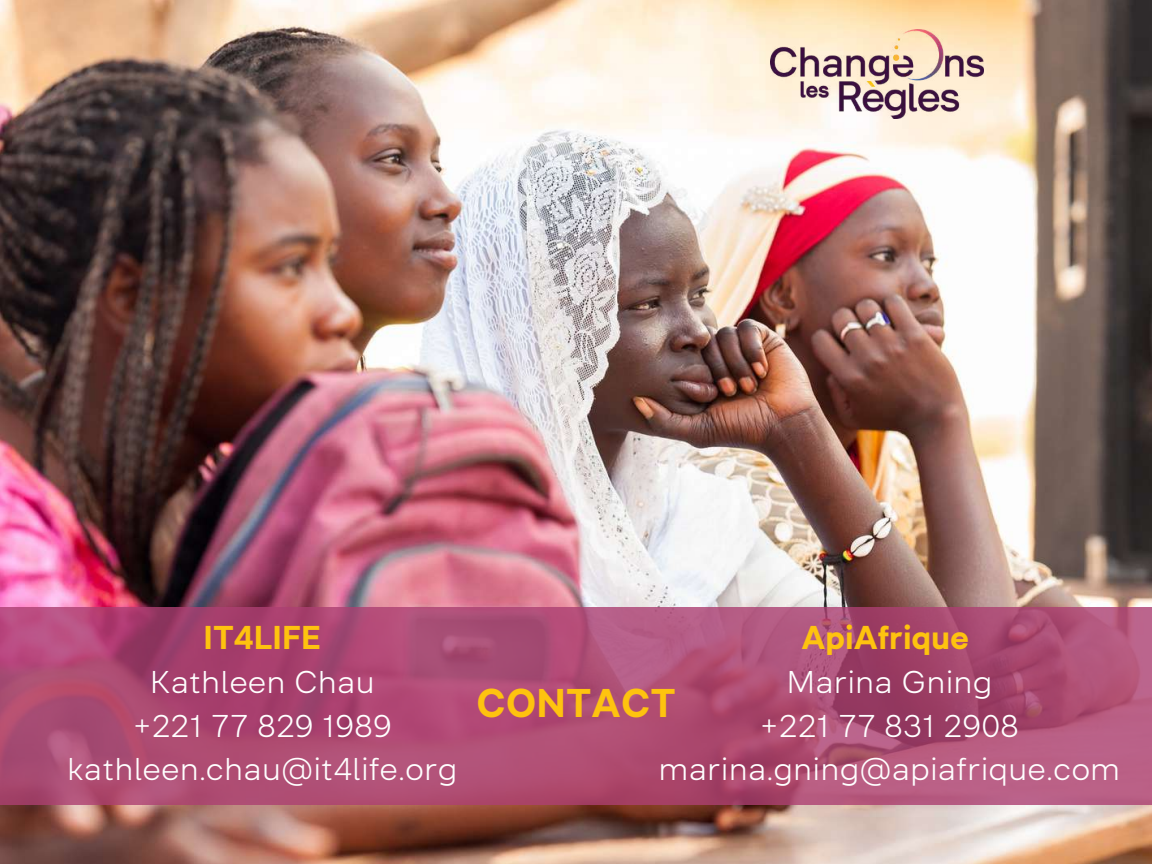
<style>
.page{position:relative;width:1152px;height:864px;background:#fff}
.page>*{position:absolute;margin:0;border:0;box-sizing:border-box;transform-origin:0 0}
.t1{font:700 40.05px "Inerta";color:#fec30f}
.t2{font:700 33px "Inerta";color:#fec30f}
.t3{font:300 31.5px/43.8px "Inerta";color:#fff;text-align:center}
</style>
<div class="page">
<img style="left:0;top:0;width:1152px;height:864px">
<svg style="left:0;top:607px;width:1152px;height:198px;background:#ac4c74"></svg>
<img style="left:770px;top:30px;width:213px;height:89px">
<p class="t2" style="left:204px;top:621px;width:119px">IT4LIFE</p>
<p class="t3" style="left:67px;top:660px;width:392px">Kathleen Chau<br>+221 77 829 1989 kathleen.chau@it4life.org</p>
<p class="t2" style="left:801px;top:621px;width:169px">ApiAfrique</p>
<p class="t3" style="left:659px;top:660px;width:463px">Marina Gning<br>+221 77 831 2908 marina.gning@apiafrique.com</p>
<p class="t1" style="left:476px;top:683px;width:201px">CONTACT</p>
</div>
